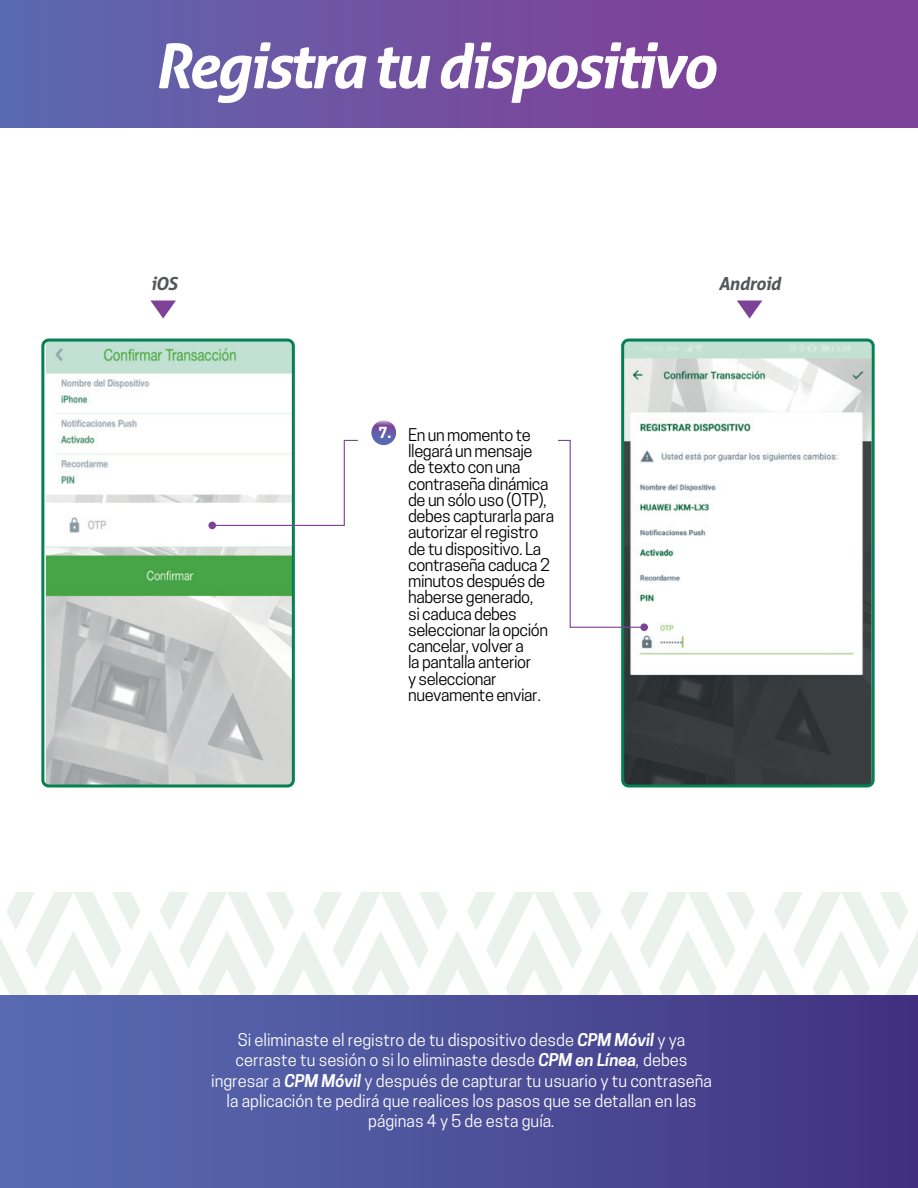
<style>
.page{position:relative;width:918px;height:1188px;background:#fff}
.page>*{position:absolute;margin:0;border:0;box-sizing:border-box;transform-origin:0 0}
.t1{font:italic 700 61.5px "Aller";letter-spacing:-.045em;color:#fff}
.t2{font:italic 700 18px "Aller";letter-spacing:-.025em;color:#545758}
.t3{font:16.5px/16.2px "Cooper Hewitt";letter-spacing:-.025em;color:#000}
.t4{font:16.5px/20.2px "Cooper Hewitt";color:#fff;text-align:center}
.t5{font:700 14.4px "Cooper Hewitt";color:#fff}
.s1{font-weight:600;font-style:italic}
.s2{font-style:italic}
</style>
<div class="page">
<svg style="left:0;top:892px;width:918px;height:103px"></svg>
<img style="left:625px;top:343px;width:246px;height:441px">
<img style="left:46px;top:343px;width:245px;height:441px">
<div style="left:0;top:995px;width:918px;height:193px;background:linear-gradient(to right,#596eb4,#423281)"></div>
<div style="left:0;top:0;width:918px;height:128px;background:linear-gradient(to right,#5e66ae,#833a94)"></div>
<div style="left:41px;top:339px;width:254px;height:449px;border:3px solid #058053;border-radius:6px"></div>
<div style="left:621px;top:339px;width:254px;height:449px;border:3px solid #058053;border-radius:6px"></div>
<svg style="left:371px;top:420px;width:25px;height:25px"></svg>
<svg style="left:211px;top:439px;width:147px;height:88px"></svg>
<div style="left:208px;top:522px;width:8px;height:7px;background:#7d4198;border-radius:50%"></div>
<svg style="left:558px;top:439px;width:87px;height:189px"></svg>
<div style="left:640px;top:623px;width:8px;height:8px;background:#7d4198;border-radius:50%"></div>
<svg style="left:151px;top:301px;width:25px;height:18px"></svg>
<svg style="left:737px;top:301px;width:25px;height:18px"></svg>
<h1 class="t1" style="left:154px;top:28px;width:563px">Registra tu dispositivo</h1>
<p class="t2" style="left:151px;top:272px;width:28px">iOS</p>
<p class="t2" style="left:718px;top:272px;width:64px">Android</p>
<p class="t5" style="left:379px;top:424px;width:14px">7.</p>
<p class="t3" style="left:408px;top:427px;width:147px">En un momento te llegará un mensaje<br>de texto con una contraseña dinámica de un sólo uso (OTP), debes capturarla para autorizar el registro de tu dispositivo. La contraseña caduca 2 minutos después de haberse generado,<br>si caduca debes seleccionar la opción cancelar, volver a<br>la pantalla anterior<br>y seleccionar nuevamente enviar.</p>
<p class="t4" style="left:211px;top:1030px;width:502px">Si eliminaste el registro de tu dispositivo desde <span class="s1">CPM Móvil</span> y ya cerraste tu sesión o si lo eliminaste desde <span class="s1">CPM en Línea</span><span class="s2">,</span> debes ingresar a <span class="s1">CPM Móvil</span> y después de capturar tu usuario y tu contraseña la aplicación te pedirá que realices los pasos que se detallan en las páginas 4 y 5 de esta guía<span class="s2">.</span></p>
</div>
